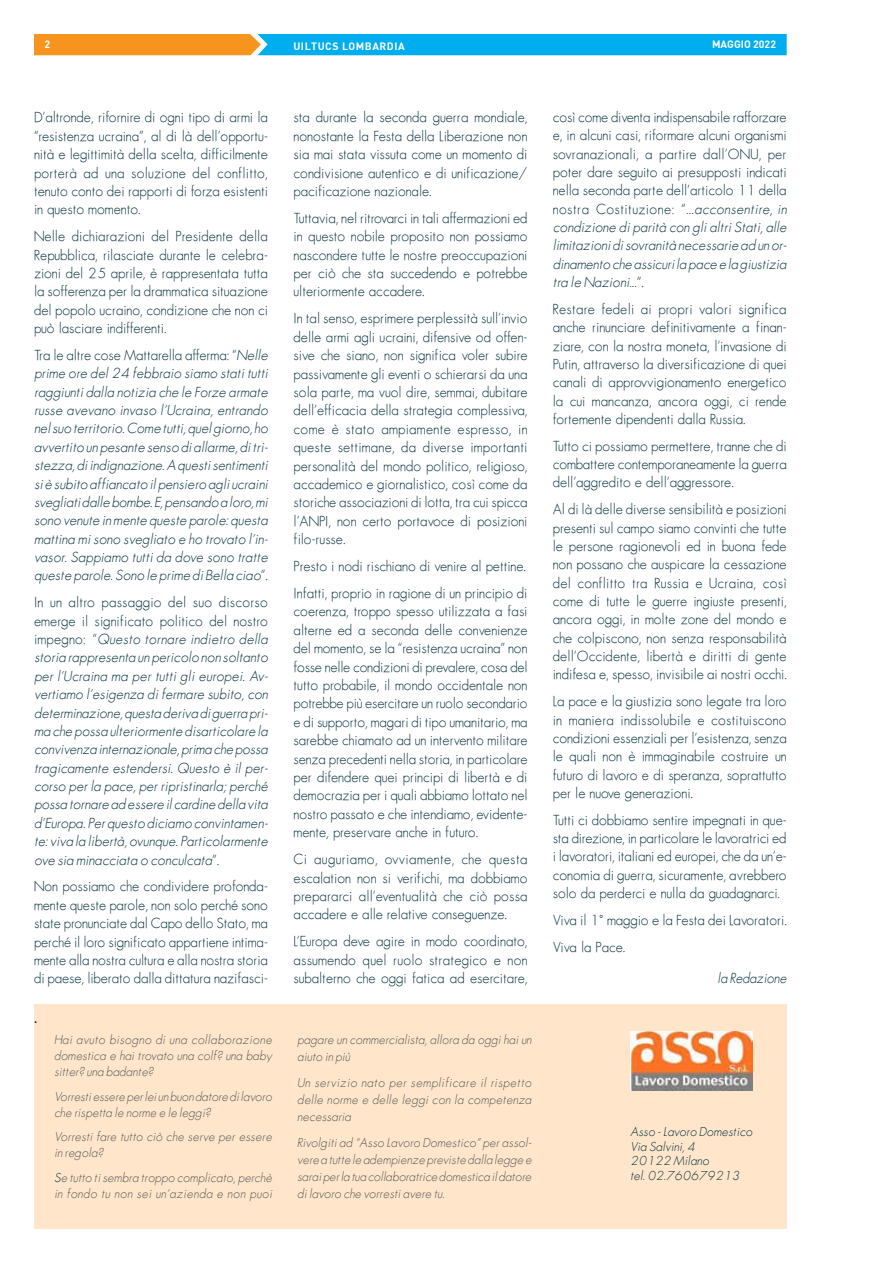
<style>
.page{position:relative;width:893px;height:1263px;background:#fff}
.page>*{position:absolute;margin:0;border:0;box-sizing:border-box;transform-origin:0 0}
.t1{font:18px "Futura ICG Book";color:#000}
.t2{font:13.5px/18.3px "Futura ICG Light";color:#063342;text-align:justify}
.t3{font:italic 13.5px/18.3px "Futura ICG Light";color:#063342;text-align:justify}
.t4{font:italic 13.5px "Futura ICG Light";color:#063342;scale:.96 1}
.t5{font:italic 12px/17.2px "Futura ICG Light";color:#58595b}
.t6{font:italic 12px/14.7px "Futura ICG Light";color:#063342}
.t7{font:10.5px "DIN Bold";letter-spacing:.05em;color:#fff}
.t8{font:10.5px "DIN Bold";color:#fff}
.s1{font-style:normal}
.s2{color:#063342}
.s3{font-style:italic}
</style>
<div class="page">
<svg style="left:34px;top:34px;width:753px;height:21px;background:#4ba7b1"></svg>
<div style="left:34px;top:1005px;width:753px;height:224px;background:#ffe6ca"></div>
<img style="left:630px;top:1031px;width:122px;height:59px">
<p class="t7" style="left:45px;top:38px;width:7px">2</p>
<p class="t7" style="left:293px;top:39px;width:113px">UI LTUCS LOMBARDIA</p>
<p class="t8" style="left:712px;top:38px;width:66px">MAGGIO 2022</p>
<p class="t2" style="left:34px;top:108px;width:235px">D’altronde, rifornire di ogni tipo di armi la “resistenza ucraina”, al di là dell’opportu&shy;nità e legittimità della scelta, difficilmente porterà ad una soluzione del conflitto, tenuto conto dei rapporti di forza esistenti in questo momento.</p>
<p class="t2" style="left:34px;top:227px;width:235px">Nelle dichiarazioni del Presidente della Repubblica, rilasciate durante le celebra&shy;zioni del 25 aprile, è rappresentata tutta la sofferenza per la drammatica situazione del popolo ucraino, condizione che non ci può lasciare indifferenti.</p>
<p class="t3" style="left:34px;top:346px;width:235px"><span class="s1">Tra le altre cose Mattarella afferma: “</span>Nelle prime ore del 24 febbraio siamo stati tutti raggiunti dalla notizia che le Forze armate russe avevano invaso l’Ucraina, entrando nel suo territorio. Come tutti, quel giorno, ho avvertito un pesante senso di allarme, di tri&shy;stezza, di indignazione. A questi sentimenti si è subito affiancato il pensiero agli ucraini svegliati dalle bombe. E, pensando a loro, mi sono venute in mente queste parole: questa mattina mi sono svegliato e ho trovato l’in&shy;vasor. Sappiamo tutti da dove sono tratte queste parole. Sono le prime di Bella ciao<span class="s1">”.</span></p>
<p class="t3" style="left:34px;top:593px;width:235px"><span class="s1">In un altro passaggio del suo discorso emerge il significato politico del nostro impegno: “</span>Questo tornare indietro della storia rappresenta un pericolo non soltanto per l’Ucraina ma per tutti gli europei. Av&shy;vertiamo l’esigenza di fermare subito, con determinazione, questa deriva di guerra pri&shy;ma che possa ulteriormente disarticolare la convivenza internazionale, prima che possa tragicamente estendersi. Questo è il per&shy;corso per la pace, per ripristinarla; perché possa tornare ad essere il cardine della vita d’Europa. Per questo diciamo convintamen&shy;te: viva la libertà, ovunque. Particolarmente ove sia minacciata o conculcata<span class="s1">”.</span></p>
<p class="t2" style="left:34px;top:877px;width:235px">Non possiamo che condividere profonda&shy;mente queste parole, non solo perché sono state pronunciate dal Capo dello Stato, ma perché il loro significato appartiene intima&shy;mente alla nostra cultura e alla nostra storia di paese, liberato dalla dittatura nazifasci-</p>
<h1 class="t1" style="left:34px;top:1005px;width:5px">.</h1>
<p class="t5" style="left:54px;top:1031px;width:220px;line-height:16px;text-align:justify">Hai avuto bisogno di una collaborazione domestica e hai trovato una colf? una baby sitter? una badante?</p>
<p class="t5" style="left:54px;top:1088px;width:219px;line-height:16px">Vorresti essere per lei un buon datore di lavoro che rispetta le norme e le leggi?</p>
<p class="t5" style="left:54px;top:1129px;width:220px;line-height:16px">Vorresti fare tutto ciò che serve per essere in regola?</p>
<p class="t5" style="left:54px;top:1169px;width:220px;line-height:16px"><span class="s2">S</span>e tutto ti sembra troppo complicato, perchè in fondo tu non sei un’azienda e non puoi</p>
<p class="t2" style="left:294px;top:108px;width:235px">sta durante la seconda guerra mondiale, nonostante la Festa della Liberazione non sia mai stata vissuta come un momento di condivisione autentico e di unificazione/ pacificazione nazionale.</p>
<p class="t2" style="left:294px;top:208px;width:235px">Tuttavia, nel ritrovarci in tali affermazioni ed in questo nobile proposito non possiamo nascondere tutte le nostre preoccupazioni per ciò che sta succedendo e potrebbe ulteriormente accadere.</p>
<p class="t2" style="left:294px;top:309px;width:235px">In tal senso, esprimere perplessità sull’invio delle armi agli ucraini, difensive od offen&shy;sive che siano, non significa voler subire passivamente gli eventi o schierarsi da una sola parte, ma vuol dire, semmai, dubitare dell’efficacia della strategia complessiva, come è stato ampiamente espresso, in queste settimane, da diverse importanti personalità del mondo politico, religioso, accademico e giornalistico, così come da storiche associazioni di lotta, tra cui spicca l’ANPI, non certo portavoce di posizioni filo-russe.</p>
<p class="t2" style="left:294px;top:552px;width:235px;line-height:26.8px">Presto i nodi rischiano di venire al pettine.<br>Infatti, proprio in ragione di un principio di</p>
<p class="t2" style="left:294px;top:602px;width:235px">coerenza, troppo spesso utilizzata a fasi alterne ed a seconda delle convenienze del momento, se la “resistenza ucraina” non fosse nelle condizioni di prevalere, cosa del tutto probabile, il mondo occidentale non potrebbe più esercitare un ruolo secondario e di supporto, magari di tipo umanitario, ma sarebbe chiamato ad un intervento militare senza precedenti nella storia, in particolare per difendere quei principi di libertà e di democrazia per i quali abbiamo lottato nel nostro passato e che intendiamo, evidente&shy;mente, preservare anche in futuro.</p>
<p class="t2" style="left:294px;top:850px;width:235px">Ci auguriamo, ovviamente, che questa escalation non si verifichi, ma dobbiamo prepararci all’eventualità che ciò possa accadere e alle relative conseguenze.</p>
<p class="t2" style="left:294px;top:932px;width:235px">L’Europa deve agire in modo coordinato, assumendo quel ruolo strategico e non subalterno che oggi fatica ad esercitare,</p>
<p class="t2" style="left:553px;top:108px;width:235px">così come diventa indispensabile rafforzare e, in alcuni casi, riformare alcuni organismi sovranazionali, a partire dall’ONU, per poter dare seguito ai presupposti indicati nella seconda parte dell’articolo 11 della nostra Costituzione: “<span class="s3">...acconsentire, in condizione di parità con gli altri Stati, alle limitazioni di sovranità necessarie ad un or&shy;dinamento che assicuri la pace e la giustizia tra le Nazioni...</span>”.</p>
<p class="t2" style="left:553px;top:300px;width:235px">Restare fedeli ai propri valori significa anche rinunciare definitivamente a finan&shy;ziare, con la nostra moneta, l’invasione di Putin, attraverso la diversificazione di quei canali di approvvigionamento energetico la cui mancanza, ancora oggi, ci rende fortemente dipendenti dalla Russia.</p>
<p class="t2" style="left:553px;top:436px;width:235px">Tutto ci possiamo permettere, tranne che di combattere contemporaneamente la guerra dell’aggredito e dell’aggressore.</p>
<p class="t2" style="left:553px;top:500px;width:235px">Al di là delle diverse sensibilità e posizioni presenti sul campo siamo convinti che tutte le persone ragionevoli ed in buona fede non possano che auspicare la cessazione del conflitto tra Russia e Ucraina, così come di tutte le guerre ingiuste presenti, ancora oggi, in molte zone del mondo e che colpiscono, non senza responsabilità dell’Occidente, libertà e diritti di gente indifesa e, spesso, invisibile ai nostri occhi.</p>
<p class="t2" style="left:553px;top:692px;width:235px">La pace e la giustizia sono legate tra loro in maniera indissolubile e costituiscono condizioni essenziali per l’esistenza, senza le quali non è immaginabile costruire un futuro di lavoro e di speranza, soprattutto per le nuove generazioni.</p>
<p class="t2" style="left:553px;top:810px;width:235px">Tutti ci dobbiamo sentire impegnati in que&shy;sta direzione, in particolare le lavoratrici ed i lavoratori, italiani ed europei, che da un’e&shy;conomia di guerra, sicuramente, avrebbero solo da perderci e nulla da guadagnarci.</p>
<p class="t2" style="left:553px;top:906px;width:235px;line-height:26.8px">Viva il 1° maggio e la Festa dei Lavoratori.<br>Viva la Pace.</p>
<p class="t4" style="left:718px;top:969px;width:73px">la Redazione</p>
<p class="t5" style="left:297px;top:1030px;width:236px">pagare un commercialista, allora da oggi hai un aiuto in più</p>
<p class="t5" style="left:297px;top:1073px;width:236px;text-align:justify">Un servizio nato per semplificare il rispetto delle norme e delle leggi con la competenza necessaria</p>
<p class="t5" style="left:297px;top:1133px;width:236px;text-align:justify">Rivolgiti ad “Asso Lavoro Domestico” per assol&shy;vere a tutte le adempienze previste dalla legge e sarai per la tua collaboratrice domestica il datore di lavoro che vorresti avere tu.</p>
<p class="t6" style="left:630px;top:1124px;width:124px">Asso - Lavoro Domestico<br>Via Salvini, 4<br>20122 Milano<br>tel. 02.760679213</p>
</div>
